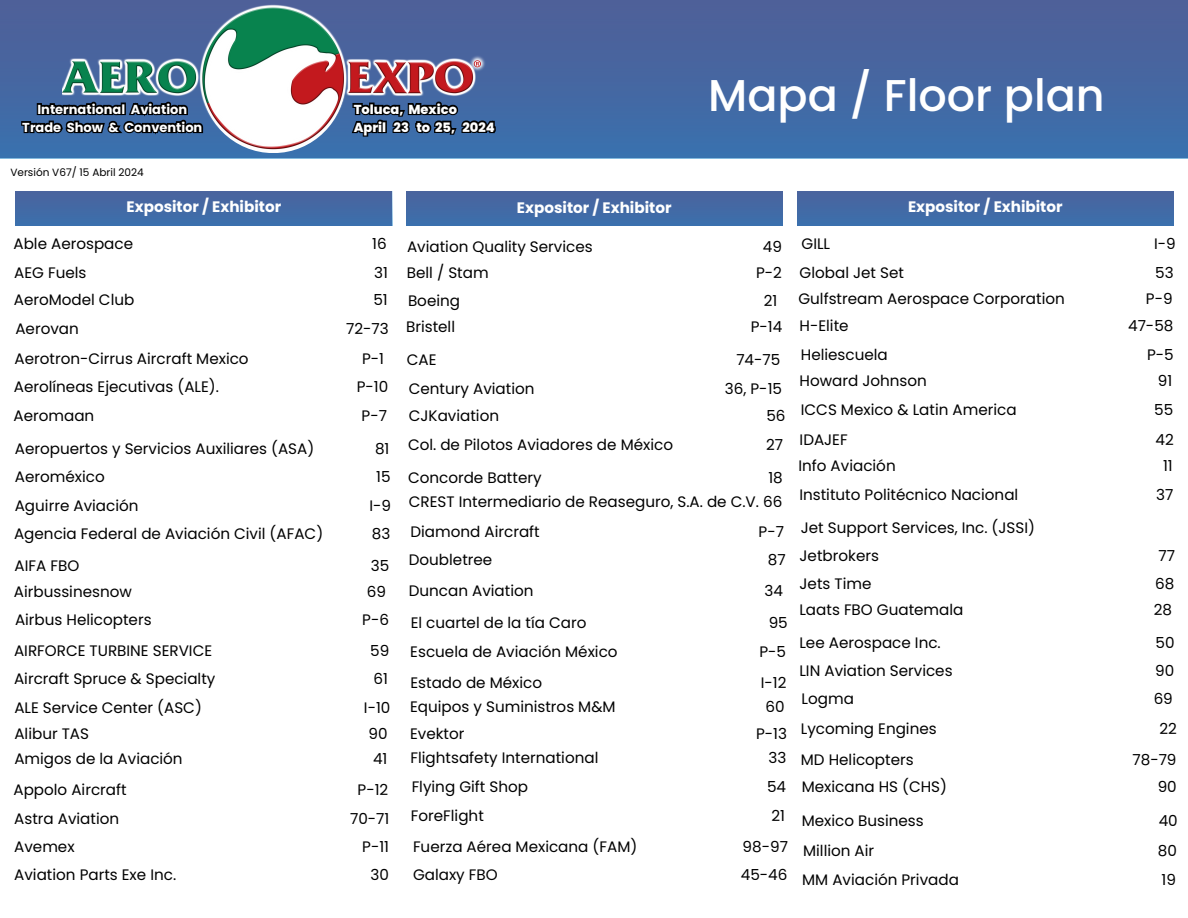
<style>
.page{position:relative;width:1188px;height:918px;background:#fff}
.page>*{position:absolute;margin:0;border:0;box-sizing:border-box;transform-origin:0 0}
.t1{font:500 44.55px "Poppins";color:#fff}
.t2{font:15.15px "Poppins";color:#000}
.t3{font:700 15.15px "Poppins";color:#fff}
.t4{font:700 13.05px/18px "Poppins";color:#fff;text-align:center}
.t5{font:800 13.05px/18px "Poppins";color:#fff}
.t6{font:10.5px "Poppins";color:#000}
</style>
<div class="page">
<img style="left:0;top:0;width:1188px;height:158px">
<img style="left:479px;top:56px;width:6px;height:16px">
<img style="left:63px;top:0;width:416px;height:158px">
<svg style="left:474px;top:60px;width:7px;height:7px"></svg>
<svg style="left:20px;top:98px;width:185px;height:45px;background:#264165"></svg>
<svg style="left:350px;top:91px;width:147px;height:47px;background:#32486c"></svg>
<div style="left:16px;top:191px;width:376px;height:35px;background:#3a70ae"></div>
<div style="left:16px;top:191px;width:377px;height:34px;background:#4369a4"></div>
<img style="left:406px;top:192px;width:377px;height:34px">
<div style="left:797px;top:191px;width:377px;height:35px;background:#406ca8"></div>
<p class="t4" style="left:22px;top:100px;width:182px">International Aviation<br>Trade Show &amp; Convention</p>
<p class="t5" style="left:354px;top:100px;width:143px">Toluca, Mexico<br>April 23 to 25, 2024</p>
<h4 class="t6" style="left:10px;top:165px;width:135px">Versión V67/ 15 Abril 2024</h4>
<h5 class="t1" style="left:708px;top:64px;width:398px">Mapa / Floor plan</h5>
<h5 class="t3" style="left:127px;top:196px;width:156px">Expositor / Exhibitor</h5>
<h1 class="t3" style="left:517px;top:197px;width:156px">Expositor / Exhibitor</h1>
<p class="t3" style="left:908px;top:196px;width:156px">Expositor / Exhibitor</p>
<h4 class="t2" style="left:13px;top:234px;width:121px">Able Aerospace</h4>
<h4 class="t2" style="left:372px;top:234px;width:16px">16</h4>
<h4 class="t2" style="left:407px;top:236px;width:187px">Aviation Quality Services</h4>
<h4 class="t2" style="left:763px;top:236px;width:21px">49</h4>
<h4 class="t2" style="left:802px;top:234px;width:30px">GILL</h4>
<h4 class="t2" style="left:1154px;top:234px;width:23px">I-9</h4>
<h3 class="t2" style="left:14px;top:262px;width:74px">AEG Fuels</h3>
<h3 class="t2" style="left:374px;top:262px;width:15px">31</h3>
<h4 class="t2" style="left:407px;top:262px;width:83px">Bell / Stam</h4>
<h4 class="t2" style="left:756px;top:262px;width:27px">P-2</h4>
<h4 class="t2" style="left:800px;top:262px;width:106px">Global Jet Set</h4>
<h4 class="t2" style="left:1155px;top:262px;width:20px">53</h4>
<p class="t2" style="left:14px;top:289px;width:122px">AeroModel Club</p>
<p class="t2" style="left:373px;top:289px;width:16px">51</p>
<h4 class="t2" style="left:408px;top:290px;width:54px">Boeing</h4>
<h4 class="t2" style="left:764px;top:290px;width:15px">21</h4>
<h2 class="t2" style="left:798px;top:288px;width:268px">Gulfstream Aerospace Corporation</h2>
<h2 class="t2" style="left:1146px;top:288px;width:28px">P-9</h2>
<h4 class="t2" style="left:15px;top:318px;width:65px">Aerovan</h4>
<h4 class="t2" style="left:346px;top:318px;width:44px">72-73</h4>
<h4 class="t2" style="left:406px;top:316px;width:51px">Bristell</h4>
<h4 class="t2" style="left:751px;top:316px;width:33px">P-14</h4>
<h4 class="t2" style="left:800px;top:315px;width:51px">H-Elite</h4>
<h4 class="t2" style="left:1128px;top:315px;width:47px">47-58</h4>
<h2 class="t2" style="left:15px;top:348px;width:236px">Aerotron-Cirrus Aircraft Mexico</h2>
<h2 class="t2" style="left:362px;top:348px;width:23px">P-1</h2>
<h4 class="t2" style="left:407px;top:349px;width:31px">CAE</h4>
<h4 class="t2" style="left:736px;top:349px;width:45px">74-75</h4>
<h4 class="t2" style="left:801px;top:344px;width:89px">Heliescuela</h4>
<h4 class="t2" style="left:1147px;top:344px;width:28px">P-5</h4>
<h2 class="t2" style="left:14px;top:376px;width:207px">Aerolíneas Ejecutivas (ALE).</h2>
<h2 class="t2" style="left:357px;top:376px;width:33px">P-10</h2>
<h4 class="t2" style="left:409px;top:378px;width:127px">Century Aviation</h4>
<h4 class="t2" style="left:725px;top:378px;width:59px">36, P-15</h4>
<h4 class="t2" style="left:800px;top:371px;width:129px">Howard Johnson</h4>
<h4 class="t2" style="left:1158px;top:371px;width:16px">91</h4>
<h4 class="t2" style="left:13px;top:405px;width:82px">Aeromaan</h4>
<h4 class="t2" style="left:362px;top:405px;width:27px">P-7</h4>
<h4 class="t2" style="left:409px;top:406px;width:92px">CJKaviation</h4>
<h4 class="t2" style="left:766px;top:406px;width:21px">56</h4>
<h4 class="t2" style="left:801px;top:399px;width:217px">ICCS Mexico &amp; Latin America</h4>
<h4 class="t2" style="left:1154px;top:399px;width:21px">55</h4>
<h4 class="t2" style="left:15px;top:438px;width:301px">Aeropuertos y Servicios Auxiliares (ASA)</h4>
<h4 class="t2" style="left:375px;top:438px;width:16px">81</h4>
<h4 class="t2" style="left:15px;top:466px;width:91px">Aeroméxico</h4>
<h4 class="t2" style="left:376px;top:466px;width:16px">15</h4>
<p class="t2" style="left:15px;top:495px;width:125px">Aguirre Aviación</p>
<p class="t2" style="left:369px;top:495px;width:23px">I-9</p>
<h2 class="t2" style="left:408px;top:434px;width:267px">Col. de Pilotos Aviadores de México</h2>
<h2 class="t2" style="left:766px;top:434px;width:19px">27</h2>
<h4 class="t2" style="left:408px;top:467px;width:135px">Concorde Battery</h4>
<h4 class="t2" style="left:768px;top:467px;width:16px">18</h4>
<h4 class="t2" style="left:409px;top:491px;width:375px">CREST Intermediario de Reaseguro, S.A. de C.V. 66</h4>
<h4 class="t2" style="left:800px;top:429px;width:50px">IDAJEF</h4>
<h4 class="t2" style="left:1156px;top:429px;width:20px">42</h4>
<h4 class="t2" style="left:798px;top:455px;width:99px">Info Aviación</h4>
<h4 class="t2" style="left:1163px;top:455px;width:11px">11</h4>
<h4 class="t2" style="left:799px;top:484px;width:220px">Instituto Politécnico Nacional</h4>
<h4 class="t2" style="left:1156px;top:484px;width:19px">37</h4>
<h4 class="t2" style="left:14px;top:523px;width:311px">Agencia Federal de Aviación Civil (AFAC)</h4>
<h4 class="t2" style="left:372px;top:523px;width:20px">83</h4>
<h4 class="t2" style="left:411px;top:521px;width:131px">Diamond Aircraft</h4>
<h4 class="t2" style="left:759px;top:521px;width:27px">P-7</h4>
<h4 class="t2" style="left:801px;top:517px;width:236px">Jet Support Services, Inc. (JSSI)</h4>
<h4 class="t2" style="left:15px;top:555px;width:66px">AIFA FBO</h4>
<h4 class="t2" style="left:371px;top:555px;width:20px">35</h4>
<h4 class="t2" style="left:409px;top:549px;width:85px">Doubletree</h4>
<h4 class="t2" style="left:768px;top:549px;width:19px">87</h4>
<h4 class="t2" style="left:800px;top:545px;width:81px">Jetbrokers</h4>
<h4 class="t2" style="left:1158px;top:545px;width:18px">77</h4>
<h4 class="t2" style="left:14px;top:581px;width:120px">Airbussinesnow</h4>
<h4 class="t2" style="left:367px;top:581px;width:21px">69</h4>
<h4 class="t2" style="left:409px;top:580px;width:126px">Duncan Aviation</h4>
<h4 class="t2" style="left:765px;top:580px;width:20px">34</h4>
<h4 class="t2" style="left:800px;top:573px;width:73px">Jets Time</h4>
<h4 class="t2" style="left:1155px;top:573px;width:21px">68</h4>
<h4 class="t2" style="left:15px;top:609px;width:138px">Airbus Helicopters</h4>
<h4 class="t2" style="left:362px;top:609px;width:28px">P-6</h4>
<h4 class="t2" style="left:411px;top:613px;width:177px">El cuartel de la tía Caro</h4>
<h4 class="t2" style="left:769px;top:613px;width:21px">95</h4>
<h3 class="t2" style="left:799px;top:599px;width:166px">Laats FBO Guatemala</h3>
<h3 class="t2" style="left:1154px;top:599px;width:20px">28</h3>
<h4 class="t2" style="left:14px;top:640px;width:200px">AIRFORCE TURBINE SERVICE</h4>
<h4 class="t2" style="left:370px;top:640px;width:21px">59</h4>
<h4 class="t2" style="left:14px;top:669px;width:203px">Aircraft Spruce &amp; Specialty</h4>
<h4 class="t2" style="left:373px;top:669px;width:16px">61</h4>
<h4 class="t2" style="left:410px;top:641px;width:209px">Escuela de Aviación México</h4>
<h4 class="t2" style="left:759px;top:641px;width:28px">P-5</h4>
<h4 class="t2" style="left:411px;top:672px;width:133px">Estado de México</h4>
<h4 class="t2" style="left:761px;top:672px;width:27px">I-12</h4>
<h2 class="t2" style="left:799px;top:632px;width:143px">Lee Aerospace Inc.</h2>
<h2 class="t2" style="left:1155px;top:632px;width:21px">50</h2>
<h4 class="t2" style="left:799px;top:660px;width:155px">LIN Aviation Services</h4>
<h4 class="t2" style="left:1155px;top:660px;width:21px">90</h4>
<h4 class="t2" style="left:14px;top:697px;width:189px">ALE Service Center (ASC)</h4>
<h4 class="t2" style="left:364px;top:697px;width:28px">I-10</h4>
<h4 class="t2" style="left:410px;top:696px;width:207px">Equipos y Suministros M&amp;M</h4>
<h4 class="t2" style="left:766px;top:696px;width:21px">60</h4>
<h4 class="t2" style="left:802px;top:688px;width:54px">Logma</h4>
<h4 class="t2" style="left:1154px;top:688px;width:21px">69</h4>
<h3 class="t2" style="left:14px;top:723px;width:76px">Alibur TAS</h3>
<h3 class="t2" style="left:369px;top:723px;width:21px">90</h3>
<h4 class="t2" style="left:410px;top:723px;width:56px">Evektor</h4>
<h4 class="t2" style="left:756px;top:723px;width:32px">P-13</h4>
<h4 class="t2" style="left:801px;top:718px;width:137px">Lycoming Engines</h4>
<h4 class="t2" style="left:1160px;top:718px;width:19px">22</h4>
<h4 class="t2" style="left:14px;top:749px;width:170px">Amigos de la Aviación</h4>
<h4 class="t2" style="left:373px;top:749px;width:16px">41</h4>
<h4 class="t2" style="left:411px;top:747px;width:189px">Flightsafety International</h4>
<h4 class="t2" style="left:769px;top:747px;width:19px">33</h4>
<h4 class="t2" style="left:801px;top:749px;width:114px">MD Helicopters</h4>
<h4 class="t2" style="left:1132px;top:749px;width:46px">78-79</h4>
<h4 class="t2" style="left:13px;top:779px;width:115px">Appolo Aircraft</h4>
<h4 class="t2" style="left:358px;top:779px;width:32px">P-12</h4>
<h4 class="t2" style="left:412px;top:776px;width:118px">Flying Gift Shop</h4>
<h4 class="t2" style="left:767px;top:776px;width:21px">54</h4>
<h4 class="t2" style="left:802px;top:776px;width:147px">Mexicana HS (CHS)</h4>
<h4 class="t2" style="left:1158px;top:776px;width:21px">90</h4>
<h4 class="t2" style="left:14px;top:808px;width:107px">Astra Aviation</h4>
<h4 class="t2" style="left:350px;top:808px;width:41px">70-71</h4>
<h4 class="t2" style="left:14px;top:836px;width:62px">Avemex</h4>
<h4 class="t2" style="left:362px;top:836px;width:28px">P-11</h4>
<h4 class="t2" style="left:14px;top:865px;width:163px">Aviation Parts Exe Inc.</h4>
<h4 class="t2" style="left:371px;top:865px;width:20px">30</h4>
<h4 class="t2" style="left:411px;top:805px;width:75px">ForeFlight</h4>
<h4 class="t2" style="left:771px;top:805px;width:15px">21</h4>
<h4 class="t2" style="left:413px;top:836px;width:226px">Fuerza Aérea Mexicana (FAM)</h4>
<h4 class="t2" style="left:743px;top:836px;width:47px">98-97</h4>
<h4 class="t2" style="left:413px;top:865px;width:86px">Galaxy FBO</h4>
<h4 class="t2" style="left:741px;top:865px;width:48px">45-46</h4>
<h4 class="t2" style="left:802px;top:810px;width:124px">Mexico Business</h4>
<h4 class="t2" style="left:1159px;top:810px;width:21px">40</h4>
<h4 class="t2" style="left:803px;top:840px;width:73px">Million Air</h4>
<h4 class="t2" style="left:1158px;top:840px;width:21px">80</h4>
<p class="t2" style="left:802px;top:869px;width:158px">MM Aviación Privada</p>
<p class="t2" style="left:1162px;top:869px;width:16px">19</p>
</div>
